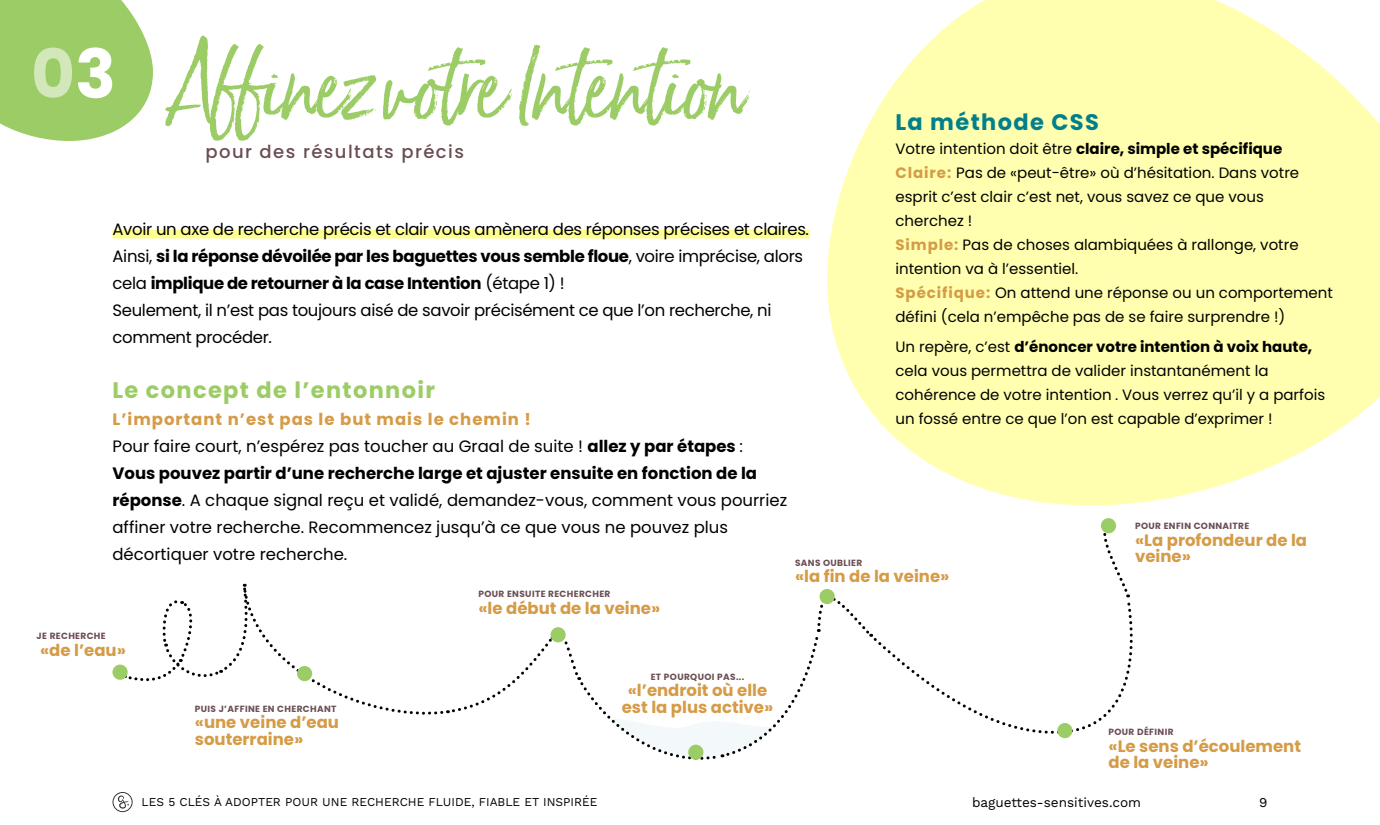
<style>
.page{position:relative;width:1380px;height:825px;background:#fff}
.page>*{position:absolute;margin:0;border:0;box-sizing:border-box;transform-origin:0 0}
.t1{font:88.5px "Born Ready";letter-spacing:-.04em;color:#9ccc65}
.t2{font:700 67.5px "Poppins";color:#d2e8ba}
.t3{font:700 22.5px "Poppins";letter-spacing:.06em;color:#9ccc65}
.t4{font:700 22.5px "Poppins";letter-spacing:.06em;color:#007f8d}
.t5{font:500 18px "Poppins";letter-spacing:.08em;color:#6b4e53}
.t6{font:16.5px/27px "Poppins";color:#000}
.t7{font:16.5px/27px "Poppins";letter-spacing:-.02em;color:#000}
.t8{font:700 16.5px/16.5px "Poppins";color:#d59b47}
.t9{font:15px/24px "Poppins";color:#000}
.t10{font:13.5px "Work Sans";color:#000}
.t11{font:12px "Work Sans";color:#000}
.t12{font:700 9px "Poppins";letter-spacing:.04em;color:#6b4e53}
.s1{color:#fff}
.s2{font-weight:700}
.s3{font-weight:700;color:#d59b47}
</style>
<div class="page">
<div style="left:112px;top:230px;width:698px;height:8px;background:#ffff8e"></div>
<svg style="left:827px;top:0;width:553px;height:506px;fill:#ffffaf"></svg>
<svg style="left:0;top:0;width:153px;height:141px;background:#a6d175"></svg>
<svg style="left:113px;top:792px;width:20px;height:20px"></svg>
<svg style="left:124px;top:525px;width:1009px;height:235px"></svg>
<div style="left:297px;top:666px;width:15px;height:15px;background:#9ccc65;border-radius:50%"></div>
<div style="left:550px;top:627px;width:16px;height:15px;background:#9ccc65;border-radius:50%"></div>
<div style="left:688px;top:745px;width:15px;height:15px;background:#9ccc65;border-radius:50%"></div>
<div style="left:820px;top:589px;width:15px;height:15px;background:#9ccc65;border-radius:50%"></div>
<div style="left:1057px;top:723px;width:15px;height:15px;background:#9ccc65;border-radius:50%"></div>
<div style="left:1101px;top:518px;width:15px;height:15px;background:#9ccc65;border-radius:50%"></div>
<div style="left:112px;top:665px;width:16px;height:15px;background:#9ccc65;border-radius:50%"></div>
<h1 class="t1" style="left:166px;top:32px;width:582px">Affinez votre Intention</h1>
<h2 class="t2" style="left:31px;top:35px;width:86px">0<span class="s1">3</span></h2>
<h3 class="t4" style="left:896px;top:109px;width:205px">La méthode CSS</h3>
<p class="t9" style="left:896px;top:137px;width:439px">Votre intention doit être <span class="s2">claire, simple et spécifique </span><span class="s3">Claire:</span> Pas de «peut-être» où d’hésitation. Dans votre esprit c’est clair c’est net, vous savez ce que vous cherchez !<br><span class="s3">Simple:</span> Pas de choses alambiquées à rallonge, votre intention va à l’essentiel.<br><span class="s3">Spécifique:</span> On attend une réponse ou un comportement défini (cela n’empêche pas de se faire surprendre !)</p>
<p class="t9" style="left:896px;top:335px;width:431px">Un repère, c’est <span class="s2">d’énoncer votre intention à voix haute, </span>cela vous permettra de valider instantanément la cohérence de votre intention . Vous verrez qu’il y a parfois un fossé entre ce que l’on est capable d’exprimer !</p>
<p class="t5" style="left:206px;top:141px;width:260px">pour des résultats précis</p>
<p class="t7" style="left:112px;top:216px;width:698px">Avoir un axe de recherche précis et clair vous amènera des réponses précises et claires.<br>Ainsi, <span class="s2">si la réponse dévoilée par les baguettes vous semble floue</span>, voire imprécise, alors cela <span class="s2">implique de retourner à la case Intention</span> (étape 1) !<br>Seulement, il n’est pas toujours aisé de savoir précisément ce que l’on recherche, ni comment procéder.</p>
<h3 class="t3" style="left:112px;top:377px;width:324px">Le concept de l’entonnoir</h3>
<p class="t6" style="left:112px;top:406px;width:676px"><span class="s3">L’important n’est pas le but mais le chemin !<br></span>Pour faire court, n’espérez pas toucher au Graal de suite ! <span class="s2">allez y par étapes</span> :<br><span class="s2">Vous pouvez partir d’une recherche large et ajuster ensuite en fonction de la réponse</span>. A chaque signal reçu et validé, demandez-vous, comment vous pourriez affiner votre recherche. Recommencez jusqu’à ce que vous ne pouvez plus décortiquer votre recherche.</p>
<p class="t12" style="left:1135px;top:521px;width:116px">POUR ENFIN CONNAITRE</p>
<p class="t8" style="left:1135px;top:532px;width:174px">«La profondeur de la veine»</p>
<p class="t12" style="left:795px;top:558px;width:69px">SANS OUBLIER</p>
<p class="t8" style="left:795px;top:569px;width:156px">«la fin de la veine»</p>
<p class="t12" style="left:37px;top:631px;width:71px">JE RECHERCHE</p>
<p class="t8" style="left:40px;top:642px;width:87px">«de l’eau»</p>
<p class="t12" style="left:195px;top:703px;width:143px">PUIS J’AFFINE EN CHERCHANT</p>
<p class="t8" style="left:195px;top:714px;width:146px">«une veine d’eau souterraine»</p>
<p class="t12" style="left:478px;top:589px;width:134px">POUR ENSUITE RECHERCHER</p>
<p class="t8" style="left:478px;top:600px;width:183px">«le début de la veine»</p>
<p class="t12" style="left:651px;top:672px;width:95px">ET POURQUOI PAS...</p>
<p class="t8" style="left:622px;top:683px;width:153px;text-align:center">«l’endroit où elle est la plus active»</p>
<p class="t12" style="left:1108px;top:727px;width:67px">POUR DÉFINIR</p>
<p class="t8" style="left:1108px;top:738px;width:194px">«Le sens d’écoulement de la veine»</p>
<p class="t11" style="left:142px;top:795px;width:457px">LES 5 CLÉS À ADOPTER POUR UNE RECHERCHE FLUIDE, FIABLE ET INSPIRÉE</p>
<p class="t10" style="left:972px;top:794px;width:171px">baguettes-sensitives.com</p>
<p class="t10" style="left:1259px;top:794px;width:10px">9</p>
</div>
